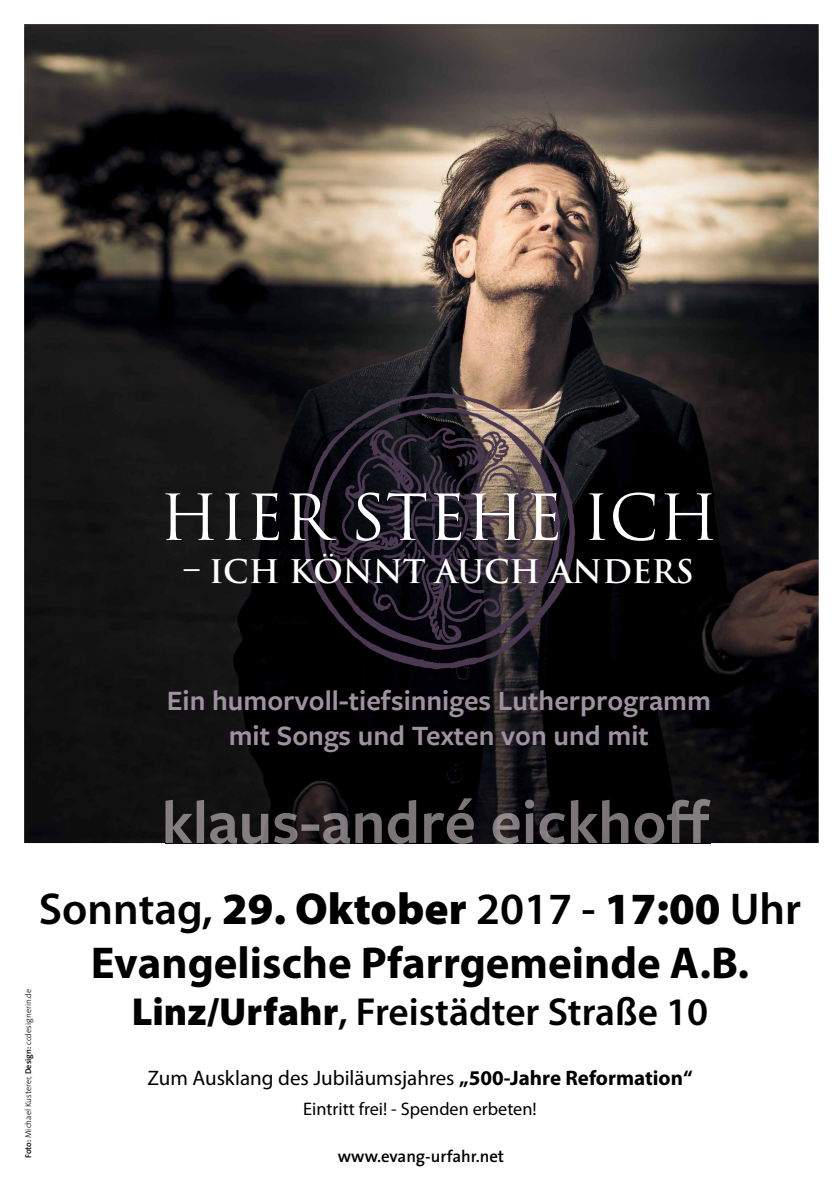
<style>
.page{position:relative;width:840px;height:1191px;background:#fff}
.page>*{position:absolute;margin:0;border:0;box-sizing:border-box;transform-origin:0 0}
.t1{font:61.6px "Trajan";color:#fff}
.t2{font:700 44.8px/53.8px "Myriad Pro";color:#000;text-align:center}
.t3{font:600 39.2px "Myriad Pro";color:#000}
.t4{font:700 31.8px "Trajan";color:#fff}
.t5{font:600 29.2px/35px "Freight Sans Pro";color:#9f92a0;text-align:center}
.t6{font:21px "Myriad Pro";color:#000}
.t7{font:18.2px "Myriad Pro";color:#000}
.t8{font:600 16.8px "The Sans";color:#000}
.t9{font:300 8.4px "The Sans";color:#000}
.s1{font-weight:600}
.s2{font-weight:900}
.s3{font-weight:700}
</style>
<div class="page">
<img style="left:24px;top:24px;width:794px;height:819px">
<img style="left:302px;top:392px;width:273px;height:278px">
<img style="left:165px;top:798px;width:545px;height:45px">
<svg style="left:24px;top:24px;width:7px;height:3px"></svg>
<h1 class="t1" style="left:159px;top:480px;width:559px">HIER STEHE ICH</h1>
<p class="t4" style="left:184px;top:551px;width:511px">– ICH KÖNNT AUCH ANDERS</p>
<p class="t5" style="left:167px;top:682px;width:545px">Ein humorvoll-tiefsinniges Lutherprogramm mit Songs und Texten von und mit</p>
<h2 class="t2" style="left:39px;top:880px;width:763px"><span class="s1">Sonntag,</span> <span class="s2">29. Oktober</span> <span class="s1">2017 -</span> <span class="s2">17:00</span> <span class="s1">Uhr<br></span>Evangelische Pfarrgemeinde A.B.</h2>
<h3 class="t3" style="left:132px;top:987px;width:577px"><span class="s2">Linz/Urfahr</span>, Freistädter Straße 10</h3>
<p class="t9" style="left:21px;top:1158px;width:171px;rotate:-90deg"><span class="s1">Foto:</span> Michael Kusterer, <span class="s1">Design:</span> ccdesignerin.de</p>
<p class="t6" style="left:147px;top:1065px;width:546px">Zum Ausklang des Jubiläumsjahres <span class="s3">„500-Jahre Reformation“</span></p>
<p class="t7" style="left:303px;top:1097px;width:235px">Eintritt frei! - Spenden erbeten!</p>
<p class="t8" style="left:337px;top:1142px;width:168px">www.evang-urfahr.net</p>
</div>
